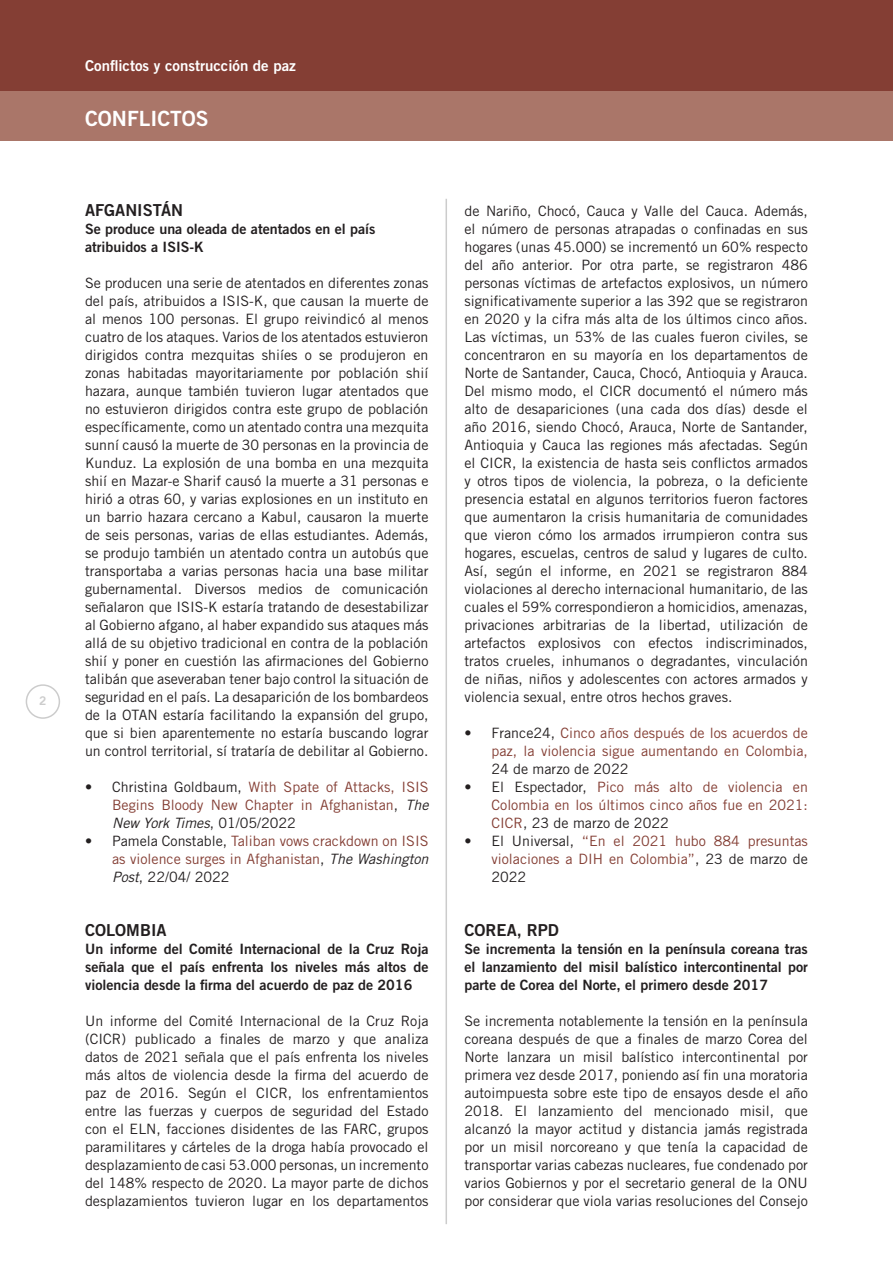
<style>
.page{position:relative;width:893px;height:1263px;background:#fff}
.page>*{position:absolute;margin:0;border:0;box-sizing:border-box;transform-origin:0 0}
.t1{font:21px "Trade Gothic LT Std Bd 2";color:#fff}
.t2{font:16.5px "Trade Gothic LT Std Bd 2";color:#231f20}
.t3{font:15px "Trade Gothic LT Std Bd 2";color:#fff}
.t4{font:14.25px/18px "Trade Gothic LT Std";color:#231f20;text-align:justify}
.t5{font:14.25px/18px "Trade Gothic LT Std";color:#843e34;text-align:justify}
.t6{font:14.25px/18px "Trade Gothic LT Std Bd 2";color:#231f20;text-align:justify}
.t7{font:12px "Trade Gothic LT Std Bd 2";color:#ccc}
.s1{color:#231f20}
.s2{font-style:italic;color:#231f20}
</style>
<div class="page">
<div style="left:0;top:0;width:893px;height:91px;background:#843e34"></div>
<div style="left:0;top:91px;width:893px;height:49px;background:#aa7669"></div>
<div style="left:26px;top:684px;width:34px;height:35px;border:2px solid #ccc;border-radius:50%"></div>
<hr style="left:446px;top:199px;width:1px;height:1025px;background:#ccc">
<p class="t7" style="left:39px;top:693px;width:9px">2</p>
<p class="t3" style="left:85px;top:57px;width:212px">Conflictos y construcción de paz</p>
<p class="t1" style="left:85px;top:105px;width:125px">CONFLICTOS</p>
<p class="t2" style="left:85px;top:200px;width:100px">AFGANISTÁN</p>
<p class="t6" style="left:85px;top:220px;width:292px">Se produce una oleada de atentados en el país atribuidos a ISIS-K</p>
<p class="t4" style="left:85px;top:274px;width:345px">Se producen una serie de atentados en diferentes zonas del país, atribuidos a ISIS-K, que causan la muerte de al menos 100 personas. El grupo reivindicó al menos cuatro de los ataques. Varios de los atentados estuvieron dirigidos contra mezquitas shiíes o se produjeron en zonas habitadas mayoritariamente por población shií hazara, aunque también tuvieron lugar atentados que no estuvieron dirigidos contra este grupo de población específicamente, como un atentado contra una mezquita sunní causó la muerte de 30 personas en la provincia de Kunduz. La explosión de una bomba en una mezquita shií en Mazar-e Sharif causó la muerte a 31 personas e hirió a otras 60, y varias explosiones en un instituto en un barrio hazara cercano a Kabul, causaron la muerte de seis personas, varias de ellas estudiantes. Además, se produjo también un atentado contra un autobús que transportaba a varias personas hacia una base militar gubernamental. Diversos medios de comunicación señalaron que ISIS-K estaría tratando de desestabilizar al Gobierno afgano, al haber expandido sus ataques más allá de su objetivo tradicional en contra de la población shií y poner en cuestión las afirmaciones del Gobierno talibán que aseveraban tener bajo control la situación de seguridad en el país. La desaparición de los bombardeos de la OTAN estaría facilitando la expansión del grupo, que si bien aparentemente no estaría buscando lograr un control territorial, sí trataría de debilitar al Gobierno.</p>
<p class="t5" style="left:112px;top:778px;width:318px;text-indent:-27px"><span class="s1">• Christina Goldbaum,</span> With Spate of Attacks, ISIS Begins Bloody New Chapter in Afghanistan<span class="s1">,</span> <span class="s2">The New York Times</span><span class="s1">, 01/05/2022</span></p>
<p class="t5" style="left:112px;top:832px;width:318px;text-indent:-27px"><span class="s1">• Pamela Constable,</span> Taliban vows crackdown on ISIS as violence surges in Afghanistan<span class="s1">,</span> <span class="s2">The Washington Post</span><span class="s1">, 22/04/ 2022</span></p>
<p class="t2" style="left:85px;top:920px;width:83px">COLOMBIA</p>
<p class="t6" style="left:85px;top:940px;width:345px">Un informe del Comité Internacional de la Cruz Roja señala que el país enfrenta los niveles más altos de violencia desde la firma del acuerdo de paz de 2016</p>
<p class="t4" style="left:85px;top:1012px;width:345px">Un informe del Comité Internacional de la Cruz Roja (CICR) publicado a finales de marzo y que analiza datos de 2021 señala que el país enfrenta los niveles más altos de violencia desde la firma del acuerdo de paz de 2016. Según el CICR, los enfrentamientos entre las fuerzas y cuerpos de seguridad del Estado con el ELN, facciones disidentes de las FARC, grupos paramilitares y cárteles de la droga había provocado el desplazamiento de casi 53.000 personas, un incremento del 148% respecto de 2020. La mayor parte de dichos desplazamientos tuvieron lugar en los departamentos</p>
<p class="t4" style="left:464px;top:202px;width:345px">de Nariño, Chocó, Cauca y Valle del Cauca. Además, el número de personas atrapadas o confinadas en sus hogares (unas 45.000) se incrementó un 60% respecto del año anterior. Por otra parte, se registraron 486 personas víctimas de artefactos explosivos, un número significativamente superior a las 392 que se registraron en 2020 y la cifra más alta de los últimos cinco años.<br>Las víctimas, un 53% de las cuales fueron civiles, se concentraron en su mayoría en los departamentos de Norte de Santander, Cauca, Chocó, Antioquia y Arauca.<br>Del mismo modo, el CICR documentó el número más alto de desapariciones (una cada dos días) desde el año 2016, siendo Chocó, Arauca, Norte de Santander, Antioquia y Cauca las regiones más afectadas. Según el CICR, la existencia de hasta seis conflictos armados y otros tipos de violencia, la pobreza, o la deficiente presencia estatal en algunos territorios fueron factores que aumentaron la crisis humanitaria de comunidades que vieron cómo los armados irrumpieron contra sus hogares, escuelas, centros de salud y lugares de culto.<br>Así, según el informe, en 2021 se registraron 884 violaciones al derecho internacional humanitario, de las cuales el 59% correspondieron a homicidios, amenazas, privaciones arbitrarias de la libertad, utilización de artefactos explosivos con efectos indiscriminados, tratos crueles, inhumanos o degradantes, vinculación de niñas, niños y adolescentes con actores armados y violencia sexual, entre otros hechos graves.</p>
<p class="t5" style="left:491px;top:724px;width:318px;text-indent:-27px"><span class="s1">• France24,</span> Cinco años después de los acuerdos de paz, la violencia sigue aumentando en Colombia, <span class="s1">24 de marzo de 2022</span></p>
<p class="t5" style="left:491px;top:778px;width:318px;text-indent:-27px"><span class="s1">• El Espectador,</span> Pico más alto de violencia en Colombia en los últimos cinco años fue en 2021:<br>CICR<span class="s1">, 23 de marzo de 2022</span></p>
<p class="t5" style="left:491px;top:832px;width:318px;text-indent:-27px"><span class="s1">• El Universal,</span> “En el 2021 hubo 884 presuntas violaciones a DIH en Colombia”<span class="s1">, 23 de marzo de 2022</span></p>
<p class="t2" style="left:464px;top:920px;width:96px">COREA, RPD</p>
<p class="t6" style="left:464px;top:940px;width:345px">Se incrementa la tensión en la península coreana tras el lanzamiento del misil balístico intercontinental por parte de Corea del Norte, el primero desde 2017</p>
<p class="t4" style="left:464px;top:1012px;width:345px">Se incrementa notablemente la tensión en la península coreana después de que a finales de marzo Corea del Norte lanzara un misil balístico intercontinental por primera vez desde 2017, poniendo así fin una moratoria autoimpuesta sobre este tipo de ensayos desde el año 2018. El lanzamiento del mencionado misil, que alcanzó la mayor actitud y distancia jamás registrada por un misil norcoreano y que tenía la capacidad de transportar varias cabezas nucleares, fue condenado por varios Gobiernos y por el secretario general de la ONU por considerar que viola varias resoluciones del Consejo</p>
</div>
